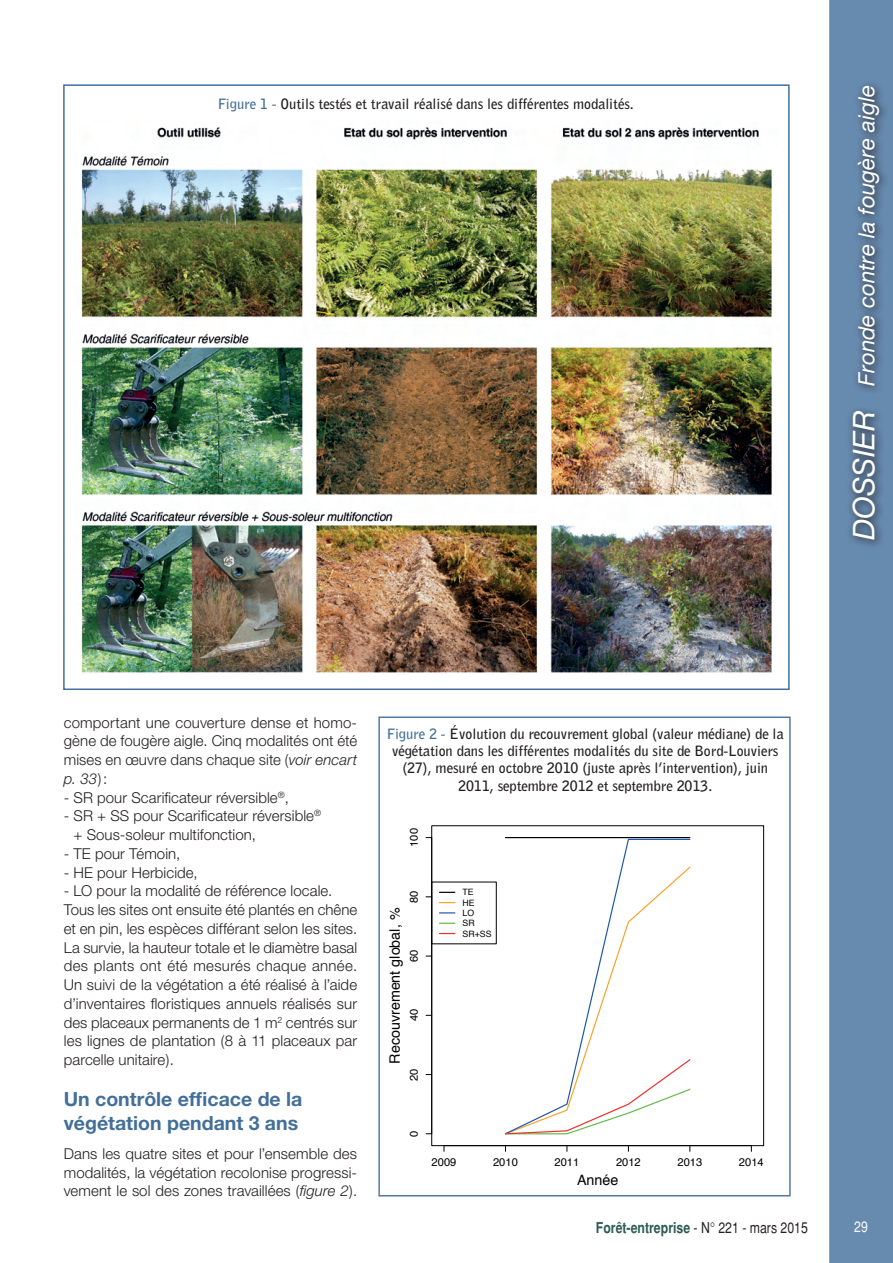
<style>
.page{position:relative;width:893px;height:1263px;background:#fff}
.page>*{position:absolute;margin:0;border:0;box-sizing:border-box;transform-origin:0 0}
.t1{font:italic 22.5px "Helvetica Neue";color:#fff}
.t2{font:700 19.5px/24px "Helvetica Neue";color:#436f99}
.t3{font:300 15px/18.8px "Helvetica Neue";letter-spacing:.005em;color:#231f20;text-align:justify}
.t4{font:700 condensed 15px "Helvetica";color:#2d5b55}
.t5{font:condensed 15px "Helvetica";color:#fff}
.t6{font:700 14.25px/17.1px "Bell Gothic BT";color:#231f20;text-align:center}
.t7{font:14.25px "Helvetica";color:#000001}
.t8{font:11.1px "Helvetica";color:#000001}
.t9{font:8.7px/10.4px "Helvetica";color:#000001}
.s1{color:#436f99}
.s2{font-size:30px}
.s3{font-style:italic}
.s4{font-weight:400;color:#231f20}
</style>
<div class="page">
<div style="left:829px;top:0;width:64px;height:1263px;background:#678aaf"></div>
<svg style="left:846px;top:80px;width:43px;height:469px;background:#5d7b9c"></svg>
<img style="left:81px;top:127px;width:691px;height:546px">
<hr style="left:505px;top:837px;width:185px;height:1px;background:#000001">
<svg style="left:505px;top:838px;width:186px;height:220px"></svg>
<svg style="left:504px;top:1058px;width:187px;height:77px"></svg>
<svg style="left:439px;top:892px;width:16px;height:1px"></svg>
<svg style="left:439px;top:902px;width:16px;height:1px"></svg>
<svg style="left:439px;top:912px;width:16px;height:1px"></svg>
<svg style="left:439px;top:923px;width:16px;height:1px"></svg>
<svg style="left:439px;top:933px;width:16px;height:1px"></svg>
<div style="left:431px;top:825px;width:333px;height:321px;border:1px solid #000001"></div>
<p class="t6" style="left:218px;top:95px;width:418px"><span class="s1">Figure 1 -</span> Outils testés et travail réalisé dans les différentes modalités.</p>
<h1 class="t1" style="left:853px;top:540px;width:457px;rotate:-90deg"><span class="s2">DOSSIER</span> Fronde contre la fougère aigle</h1>
<p class="t3" style="left:64px;top:713px;width:295px">comportant une couverture dense et homo&shy;gène de fougère aigle. Cinq modalités ont été mises en œuvre dans chaque site (<span class="s3">voir encart p. 33</span>):</p>
<p class="t3" style="left:64px;top:788px;width:227px">- SR pour Scarificateur réversible<sup>®</sup>,</p>
<p class="t3" style="left:73px;top:806px;width:249px;text-indent:-10px">- SR + SS pour Scarificateur réversible<sup>® </sup>+ Sous-soleur multifonction,</p>
<p class="t3" style="left:64px;top:844px;width:118px">- TE pour Témoin,</p>
<p class="t3" style="left:64px;top:863px;width:135px">- HE pour Herbicide,</p>
<p class="t3" style="left:64px;top:881px;width:295px;text-align:left">- LO pour la modalité de référence locale.<br>Tous les sites ont ensuite été plantés en chêne et en pin, les espèces différant selon les sites.<br>La survie, la hauteur totale et le diamètre basal des plants ont été mesurés chaque année.<br>Un suivi de la végétation a été réalisé à l’aide d’inventaires floristiques annuels réalisés sur des placeaux permanents de 1 m<sup>2</sup> centrés sur les lignes de plantation (8 à 11 placeaux par parcelle unitaire).</p>
<h2 class="t2" style="left:64px;top:1087px;width:240px">Un contrôle efficace de la végétation pendant 3 ans</h2>
<p class="t3" style="left:64px;top:1144px;width:295px">Dans les quatre sites et pour l’ensemble des modalités, la végétation recolonise progressi&shy;vement le sol des zones travaillées (<span class="s3">figure 2</span>).</p>
<p class="t6" style="left:387px;top:725px;width:398px"><span class="s1">Figure 2 -</span> Évolution du recouvrement global (valeur médiane) de la végétation dans les différentes modalités du site de Bord-Louviers (27), mesuré en octobre 2010 (juste après l’intervention), juin 2011, septembre 2012 et septembre 2013.</p>
<p class="t8" style="left:405px;top:847px;width:20px;rotate:-90deg">100</p>
<p class="t8" style="left:405px;top:903px;width:14px;rotate:-90deg">80</p>
<p class="t7" style="left:384px;top:1063px;width:157px;rotate:-90deg">Recouvrement global, %</p>
<p class="t8" style="left:405px;top:962px;width:14px;rotate:-90deg">60</p>
<p class="t8" style="left:405px;top:1021px;width:14px;rotate:-90deg">40</p>
<p class="t8" style="left:405px;top:1081px;width:14px;rotate:-90deg">20</p>
<p class="t9" style="left:463px;top:887px;width:30px">TE<br>HE<br>LO<br>SR<br>SR+SS</p>
<p class="t8" style="left:405px;top:1137px;width:8px;rotate:-90deg">0</p>
<p class="t8" style="left:432px;top:1154px;width:26px">2009</p>
<p class="t8" style="left:493px;top:1154px;width:26px">2010</p>
<p class="t8" style="left:555px;top:1154px;width:26px">2011</p>
<p class="t8" style="left:616px;top:1154px;width:26px">2012</p>
<p class="t8" style="left:677px;top:1154px;width:26px">2013</p>
<p class="t8" style="left:739px;top:1154px;width:26px">2014</p>
<p class="t7" style="left:577px;top:1168px;width:43px">Année</p>
<p class="t4" style="left:596px;top:1218px;width:214px">Forêt-entreprise <span class="s4">- N° 221 - mars 2015</span></p>
<p class="t5" style="left:854px;top:1218px;width:15px">29</p>
</div>
